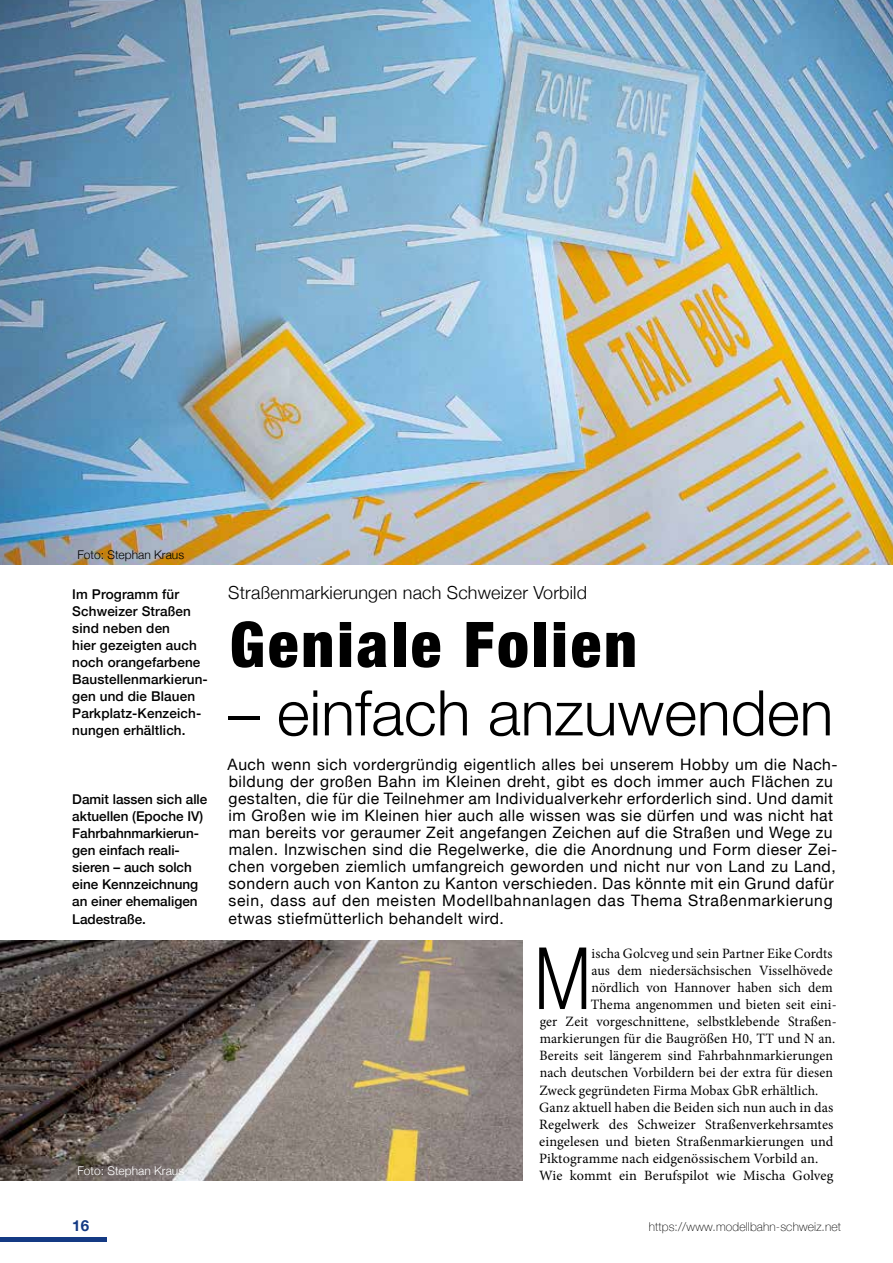
<style>
.page{position:relative;width:893px;height:1263px;background:#fff}
.page>*{position:absolute;margin:0;border:0;box-sizing:border-box;transform-origin:0 0}
.t1{font:300 86.1px "Helvetica Neue";color:#000;scale:.8 1}
.t2{font:300 63px "Helvetica Neue";color:#000}
.t3{font:900 condensed 63px "Helvetica Neue";letter-spacing:.05em;color:#000}
.t4{font:300 18px "Helvetica Neue";letter-spacing:.01em;color:#000}
.t5{font:15.75px/17.1px "Helvetica Neue";letter-spacing:.03em;color:#000}
.t6{font:700 15.15px "Helvetica Neue";color:#143a84}
.t7{font:14.25px "Minion Pro";letter-spacing:.01em;color:#000}
.t8{font:500 13.5px/17.1px "Helvetica Neue";letter-spacing:.01em;color:#000}
.t9{font:100 12.15px "Helvetica Neue";letter-spacing:.01em;color:#000}
.t10{font:300 12px "Helvetica Neue";color:#000}
.t11{font:300 12px "Helvetica Neue";color:#fff}
</style>
<div class="page">
<img style="left:0;top:0;width:893px;height:564px">
<img style="left:0;top:940px;width:522px;height:240px">
<div style="left:0;top:1237px;width:106px;height:5px;background:#143a84"></div>
<p class="t10" style="left:77px;top:545px;width:108px">Foto: Stephan Kraus</p>
<p class="t8" style="left:72px;top:584px;width:108px">Im Programm für</p>
<p class="t4" style="left:228px;top:578px;width:360px">Straßenmarkierungen nach Schweizer Vorbild</p>
<p class="t8" style="left:72px;top:601px;width:137px">Schweizer Straßen sind neben den<br>hier gezeigten auch noch orangefarbene<br>Baustellenmarkierun&shy;gen und die Blauen<br>Parkplatz-Kenzeich&shy;nungen erhältlich.</p>
<h2 class="t3" style="left:230px;top:593px;width:409px">Geniale Folien</h2>
<h2 class="t2" style="left:228px;top:662px;width:607px">– einfach anzuwenden</h2>
<p class="t8" style="left:72px;top:789px;width:137px">Damit lassen sich alle aktuellen (Epoche IV)<br>Fahrbahnmarkierun&shy;gen einfach reali&shy;sieren – auch solch eine Kennzeichnung an einer ehemaligen<br>Ladestraße.</p>
<p class="t11" style="left:77px;top:1160px;width:108px">Foto: Stephan Kraus</p>
<p class="t5" style="left:228px;top:756px;width:612px">Auch wenn sich vordergründig eigentlich alles bei unserem Hobby um die Nach&shy;bildung der großen Bahn im Kleinen dreht, gibt es doch immer auch Flächen zu gestalten, die für die Teilnehmer am Individualverkehr erforderlich sind. Und damit im Großen wie im Kleinen hier auch alle wissen was sie dürfen und was nicht hat man bereits vor geraumer Zeit angefangen Zeichen auf die Straßen und Wege zu malen. Inzwischen sind die Regelwerke, die die Anordnung und Form dieser Zei&shy;chen vorgeben ziemlich umfangreich geworden und nicht nur von Land zu Land, sondern auch von Kanton zu Kanton verschieden. Das könnte mit ein Grund dafür sein, dass auf den meisten Modellbahnanlagen das Thema Straßenmarkierung etwas stiefmütterlich behandelt wird.</p>
<h1 class="t1" style="left:534px;top:909px;width:72px">M</h1>
<p class="t7" style="left:592px;top:944px;width:243px">ischa Golcveg und sein Partner Eike Cordts</p>
<p class="t7" style="left:591px;top:961px;width:243px">aus dem niedersächsischen Visselhövede</p>
<p class="t7" style="left:591px;top:978px;width:243px">nördlich von Hannover haben sich dem</p>
<p class="t7" style="left:591px;top:995px;width:247px">Thema angenommen und bieten seit eini-</p>
<p class="t7" style="left:540px;top:1012px;width:298px">ger Zeit vorgeschnittene, selbstklebende Straßen-</p>
<p class="t7" style="left:540px;top:1029px;width:297px">markierungen für die Baugrößen H0, TT und N an.</p>
<p class="t7" style="left:539px;top:1046px;width:295px">Bereits seit längerem sind Fahrbahnmarkierungen</p>
<p class="t7" style="left:540px;top:1063px;width:295px">nach deutschen Vorbildern bei der extra für diesen</p>
<p class="t7" style="left:539px;top:1080px;width:280px">Zweck gegründeten Firma Mobax GbR erhältlich.</p>
<p class="t7" style="left:539px;top:1097px;width:296px">Ganz aktuell haben die Beiden sich nun auch in das</p>
<p class="t7" style="left:539px;top:1115px;width:296px">Regelwerk des Schweizer Straßenverkehrsamtes</p>
<p class="t7" style="left:539px;top:1132px;width:296px">eingelesen und bieten Straßenmarkierungen und</p>
<p class="t7" style="left:539px;top:1149px;width:281px">Piktogramme nach eidgenössischem Vorbild an.</p>
<p class="t7" style="left:539px;top:1166px;width:296px">Wie kommt ein Berufspilot wie Mischa Golveg</p>
<p class="t6" style="left:72px;top:1214px;width:18px">16</p>
<p class="t9" style="left:649px;top:1218px;width:194px">https://www.modellbahn-schweiz.net</p>
</div>
